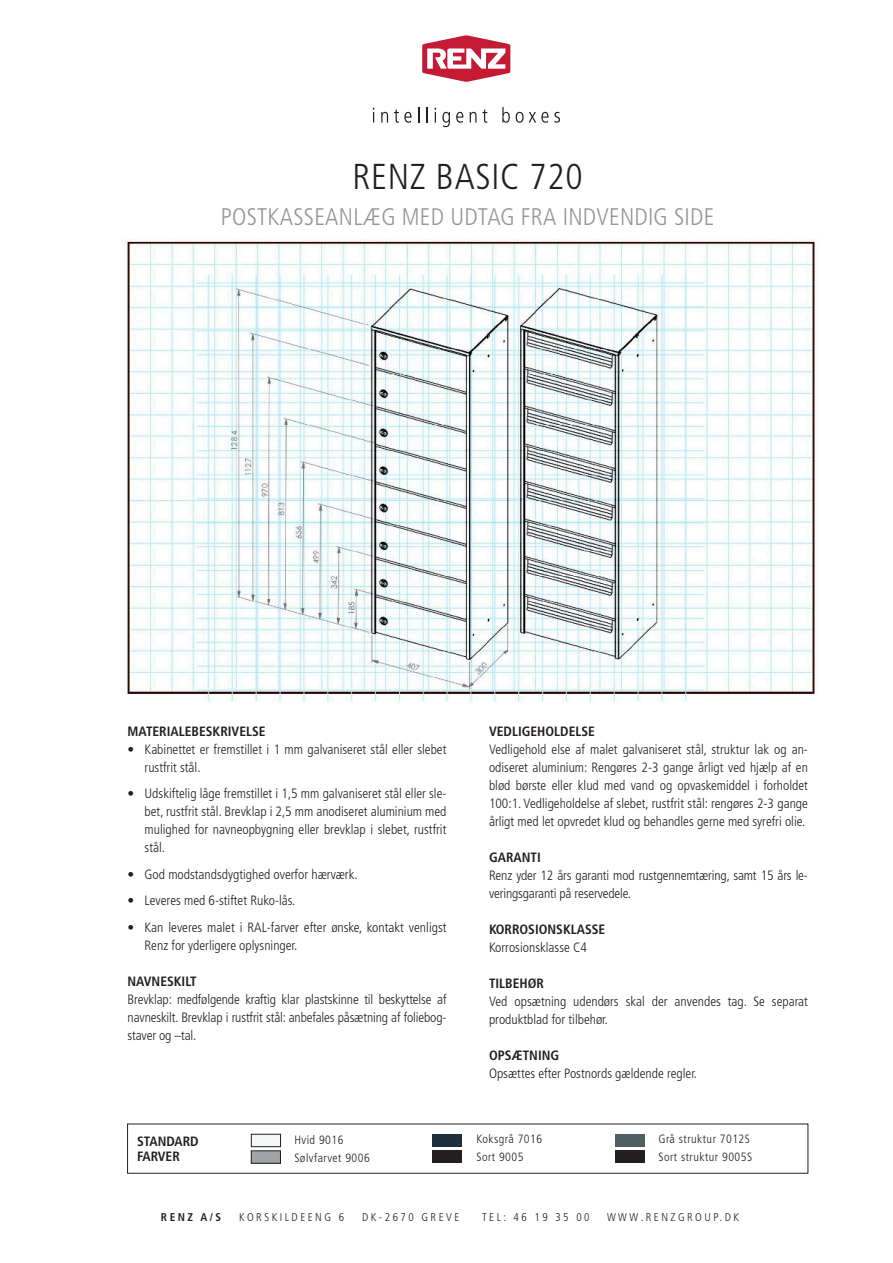
<style>
.page{position:relative;width:893px;height:1263px;background:#fff}
.page>*{position:absolute;margin:0;border:0;box-sizing:border-box;transform-origin:0 0}
.t1{font:300 condensed 36px "Frutiger LT Std";letter-spacing:.02em;color:#231f20}
.t2{font:300 condensed 24px "Frutiger LT Std";letter-spacing:.01em;color:#939598}
.t3{font:300 condensed 13.5px/18px "Frutiger LT Std";color:#231f20}
.t4{font:700 condensed 13.5px/15px "Frutiger LT Std";color:#231f20}
.t5{font:300 condensed 12px/18px "Frutiger LT Std";letter-spacing:.04em;color:#231f20}
.t6{font:300 condensed 11.25px "Frutiger LT Std";letter-spacing:.22em;color:#231f20}
.t7{font:700 condensed 11.25px "Frutiger LT Std";color:#231f20}
</style>
<div class="page">
<div style="left:251px;top:1134px;width:30px;height:13px;background:#f5f7f7"></div>
<div style="left:251px;top:1134px;width:30px;height:13px;border:1px solid #231f20"></div>
<div style="left:251px;top:1151px;width:29px;height:12px;background:#a1a3a6"></div>
<div style="left:251px;top:1150px;width:30px;height:13px;border:1px solid #231f20"></div>
<div style="left:433px;top:1134px;width:29px;height:12px;background:#1f2e3b"></div>
<div style="left:433px;top:1150px;width:29px;height:13px;background:#231f20"></div>
<div style="left:615px;top:1134px;width:29px;height:12px;background:#525e65"></div>
<div style="left:615px;top:1150px;width:29px;height:13px;background:#231f20"></div>
<svg style="left:422px;top:35px;width:88px;height:47px"></svg>
<svg style="left:373px;top:108px;width:1px;height:15px"></svg>
<svg style="left:381px;top:112px;width:7px;height:11px"></svg>
<svg style="left:394px;top:109px;width:18px;height:14px"></svg>
<svg style="left:418px;top:107px;width:1px;height:16px"></svg>
<svg style="left:426px;top:107px;width:2px;height:16px"></svg>
<svg style="left:435px;top:108px;width:1px;height:15px"></svg>
<svg style="left:442px;top:112px;width:8px;height:15px"></svg>
<svg style="left:456px;top:112px;width:7px;height:11px"></svg>
<svg style="left:470px;top:112px;width:6px;height:11px"></svg>
<svg style="left:482px;top:109px;width:5px;height:14px"></svg>
<svg style="left:502px;top:107px;width:8px;height:16px"></svg>
<svg style="left:516px;top:112px;width:44px;height:11px"></svg>
<img style="left:122px;top:240px;width:693px;height:462px">
<h1 class="t1" style="left:352px;top:161px;width:232px">RENZ BASIC 720</h1>
<h2 class="t2" style="left:221px;top:206px;width:495px">POSTKASSEANLÆG MED UDTAG FRA INDVENDIG SIDE</h2>
<p class="t4" style="left:128px;top:723px;width:140px">MATERIALEBESKRIVELSE</p>
<p class="t3" style="left:145px;top:741px;width:303px;text-indent:-17px">• Kabinettet er fremstillet i 1 mm galvaniseret stål eller slebet rustfrit stål.</p>
<p class="t3" style="left:145px;top:785px;width:303px;text-align:justify;text-indent:-17px">• Udskiftelig låge fremstillet i 1,5 mm galvaniseret stål eller sle&shy;bet, rustfrit stål. Brevklap i 2,5 mm anodiseret aluminium med mulighed for navneopbygning eller brevklap i slebet, rustfrit stål.</p>
<p class="t3" style="left:128px;top:866px;width:232px">• God modstandsdygtighed overfor hærværk.</p>
<p class="t3" style="left:128px;top:892px;width:169px">• Leveres med 6-stiftet Ruko-lås.</p>
<p class="t3" style="left:145px;top:919px;width:303px;text-indent:-17px">• Kan leveres malet i RAL-farver efter ønske, kontakt venligst<br>Renz for yderligere oplysninger.</p>
<p class="t4" style="left:128px;top:973px;width:70px">NAVNESKILT</p>
<p class="t3" style="left:128px;top:991px;width:320px;text-align:justify">Brevklap: medfølgende kraftig klar plastskinne til beskyttelse af navneskilt. Brevklap i rustfrit stål: anbefales påsætning af foliebog&shy;staver og –tal.</p>
<p class="t4" style="left:489px;top:723px;width:107px">VEDLIGEHOLDELSE</p>
<p class="t3" style="left:489px;top:741px;width:320px;text-align:justify">Vedligehold else af malet galvaniseret stål, struktur lak og an&shy;odiseret aluminium: Rengøres 2-3 gange årligt ved hjælp af en blød børste eller klud med vand og opvaskemiddel i forholdet 100:1. Vedligeholdelse af slebet, rustfrit stål: rengøres 2-3 gange årligt med let opvredet klud og behandles gerne med syrefri olie.</p>
<p class="t4" style="left:489px;top:849px;width:53px">GARANTI</p>
<p class="t3" style="left:489px;top:867px;width:320px">Renz yder 12 års garanti mod rustgennemtæring, samt 15 års le&shy;veringsgaranti på reservedele.</p>
<p class="t4" style="left:489px;top:921px;width:118px">KORROSIONSKLASSE</p>
<p class="t3" style="left:489px;top:939px;width:99px">Korrosionsklasse C4</p>
<p class="t4" style="left:489px;top:975px;width:56px">TILBEHØR</p>
<p class="t3" style="left:489px;top:993px;width:320px">Ved opsætning udendørs skal der anvendes tag. Se separat produktblad for tilbehør.</p>
<p class="t4" style="left:489px;top:1047px;width:72px">OPSÆTNING</p>
<p class="t3" style="left:489px;top:1065px;width:210px">Opsættes efter Postnords gældende regler.</p>
<p class="t4" style="left:137px;top:1134px;width:63px">STANDARD<br>FARVER</p>
<p class="t5" style="left:294px;top:1132px;width:77px">Hvid 9016<br>Sølvfarvet 9006</p>
<p class="t5" style="left:476px;top:1131px;width:67px">Koksgrå 7016<br>Sort 9005</p>
<p class="t5" style="left:658px;top:1131px;width:95px">Grå struktur 7012S<br>Sort struktur 9005S</p>
<p class="t7" style="left:161px;top:1210px;width:62px">RENZ A/S</p>
<p class="t6" style="left:239px;top:1210px;width:107px">KORSKILDEENG 6</p>
<p class="t6" style="left:362px;top:1210px;width:99px">DK-2670 GREVE</p>
<p class="t6" style="left:482px;top:1212px;width:109px">TEL: 46 19 35 00</p>
<p class="t6" style="left:607px;top:1212px;width:134px">WWW.RENZGROUP.DK</p>
</div>
